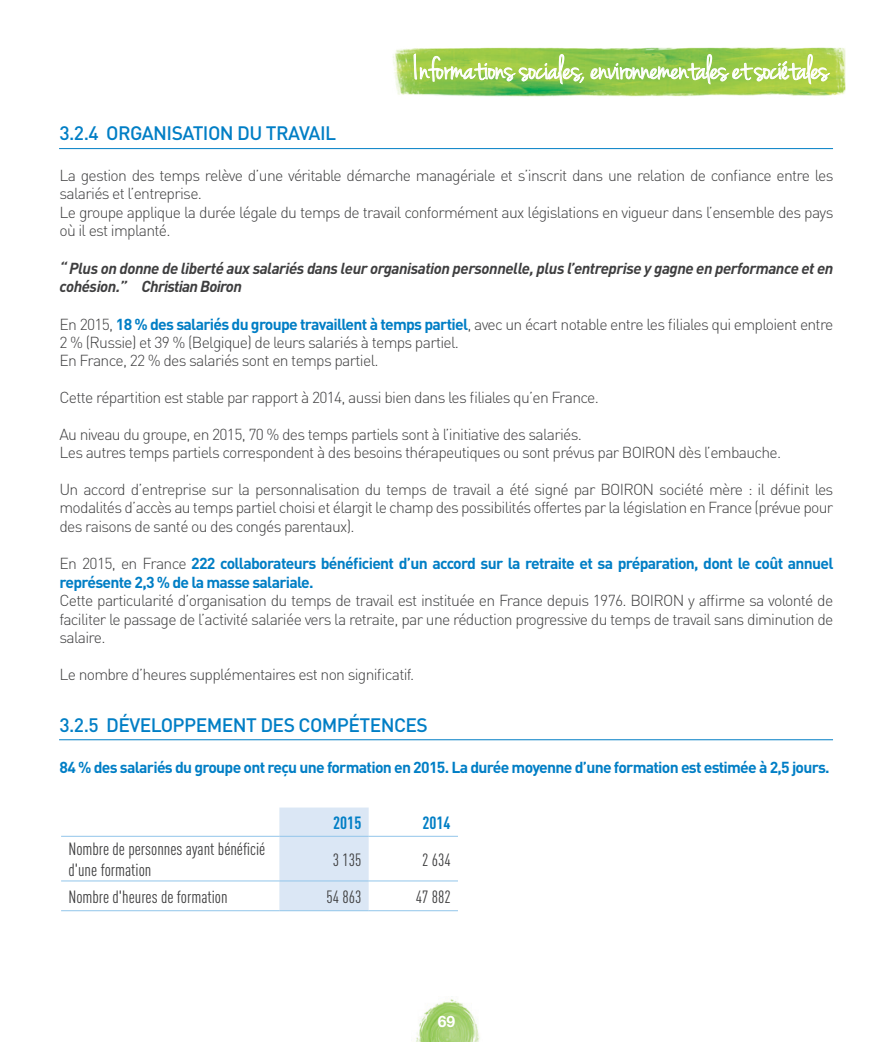
<style>
.page{position:relative;width:893px;height:1042px;background:#fff}
.page>*{position:absolute;margin:0;border:0;box-sizing:border-box;transform-origin:0 0}
.t1{font:35px "Jenna Sue";letter-spacing:-.015em;color:#fff}
.NIVEAU_3{font:500 19.25px "DIN";letter-spacing:-.03em;color:#007ec5}
.t2{font:17.5px/21px "DIN Cond";color:#3e3e3f}
.t3{font:700 17.5px "DIN Cond";color:#007ec5}
.Texte_gris{font:300 15.75px/18.4px "DIN";letter-spacing:-.045em;color:#3e3e3f}
.Texte_gris-2{font:700 15.75px/18.9px "DIN";letter-spacing:-.045em;color:#007ec5}
.Texte_gris-3{font:italic 700 15.75px/18.9px "DIN";letter-spacing:-.03em;color:#3e3e3f}
.t4{font:700 15.75px "Helvetica Neue";color:#fff}
.s1{font-family:"Jennifer Lynne";font-weight:700}
.s2{font-weight:700;color:#007ec5}
.s3{font-weight:300;color:#3e3e3f}
</style>
<div class="page">
<img style="left:393px;top:47px;width:453px;height:50px">
<img style="left:416px;top:999px;width:64px;height:43px">
<svg style="left:414px;top:53px;width:170px;height:31px;background:#acd36e"></svg>
<svg style="left:590px;top:54px;width:240px;height:30px;background:#aed471"></svg>
<hr style="left:59px;top:148px;width:774px;height:1px;background:#007ec5">
<hr style="left:59px;top:739px;width:774px;height:1px;background:#007ec5">
<div style="left:279px;top:807px;width:90px;height:103px;background:#dbe7f5"></div>
<hr style="left:61px;top:836px;width:218px;height:1px;background:#92c5ea">
<hr style="left:279px;top:836px;width:90px;height:1px;background:#92c5ea">
<hr style="left:369px;top:836px;width:89px;height:1px;background:#92c5ea">
<hr style="left:61px;top:880px;width:218px;height:1px;background:#92c5ea">
<hr style="left:279px;top:880px;width:90px;height:1px;background:#92c5ea">
<hr style="left:369px;top:880px;width:89px;height:1px;background:#92c5ea">
<hr style="left:61px;top:910px;width:218px;height:1px;background:#92c5ea">
<hr style="left:279px;top:910px;width:90px;height:1px;background:#92c5ea">
<hr style="left:369px;top:910px;width:89px;height:1px;background:#92c5ea">
<h1 class="t1" style="left:414px;top:49px;width:416px">Informations sociales, environnementales et soci<span class="s1">é</span>tales</h1>
<p class="NIVEAU_3" style="left:60px;top:121px;width:278px">3.2.4 ORGANISATION DU TRAVAIL</p>
<p class="Texte_gris" style="left:60px;top:166px;width:775px">La gestion des temps relève d’une véritable démarche managériale et s’inscrit dans une relation de confiance entre les salariés et l’entreprise.</p>
<p class="Texte_gris" style="left:60px;top:203px;width:775px">Le groupe applique la durée légale du temps de travail conformément aux législations en vigueur dans l’ensemble des pays où il est implanté.</p>
<p class="Texte_gris-3" style="left:60px;top:258px;width:775px">“ Plus on donne de liberté aux salariés dans leur organisation personnelle, plus l’entreprise y gagne en performance et en cohésion.” Christian Boiron</p>
<p class="Texte_gris" style="left:60px;top:315px;width:775px">En 2015, <span class="s2">18 % des salariés du groupe travaillent à temps partiel</span>, avec un écart notable entre les filiales qui emploient entre<br>2 % (Russie) et 39 % (Belgique) de leurs salariés à temps partiel.</p>
<p class="Texte_gris" style="left:60px;top:351px;width:321px">En France, 22 % des salariés sont en temps partiel.</p>
<p class="Texte_gris" style="left:60px;top:388px;width:541px">Cette répartition est stable par rapport à 2014, aussi bien dans les filiales qu’en France.</p>
<p class="Texte_gris" style="left:60px;top:425px;width:524px">Au niveau du groupe, en 2015, 70 % des temps partiels sont à l’initiative des salariés.</p>
<p class="Texte_gris" style="left:60px;top:443px;width:723px">Les autres temps partiels correspondent à des besoins thérapeutiques ou sont prévus par BOIRON dès l’embauche.</p>
<p class="Texte_gris" style="left:60px;top:480px;width:775px;text-align:justify">Un accord d’entreprise sur la personnalisation du temps de travail a été signé par BOIRON société mère : il définit les modalités d’accès au temps partiel choisi et élargit le champ des possibilités offertes par la législation en France (prévue pour des raisons de santé ou des congés parentaux).</p>
<p class="Texte_gris-2" style="left:60px;top:553px;width:775px"><span class="s3">En 2015, en France</span> 222 collaborateurs bénéficient d’un accord sur la retraite et sa préparation, dont le coût annuel représente 2,3 % de la masse salariale.</p>
<p class="Texte_gris" style="left:60px;top:591px;width:775px;text-align:justify">Cette particularité d’organisation du temps de travail est instituée en France depuis 1976. BOIRON y affirme sa volonté de faciliter le passage de l’activité salariée vers la retraite, par une réduction progressive du temps de travail sans diminution de salaire.</p>
<p class="Texte_gris" style="left:60px;top:665px;width:356px">Le nombre d’heures supplémentaires est non significatif.</p>
<p class="NIVEAU_3" style="left:60px;top:712px;width:370px">3.2.5 DÉVELOPPEMENT DES COMPÉTENCES</p>
<p class="Texte_gris-2" style="left:60px;top:757px;width:772px">84 % des salariés du groupe ont reçu une formation en 2015. La durée moyenne d’une formation est estimée à 2,5 jours.</p>
<p class="t3" style="left:333px;top:812px;width:30px">2015</p>
<p class="t3" style="left:423px;top:812px;width:30px">2014</p>
<p class="t2" style="left:68px;top:838px;width:198px">Nombre de personnes ayant bénéficié d'une formation</p>
<p class="t2" style="left:333px;top:848px;width:30px">3 135</p>
<p class="t2" style="left:422px;top:848px;width:30px">2 634</p>
<p class="t2" style="left:68px;top:886px;width:161px">Nombre d'heures de formation</p>
<p class="t2" style="left:326px;top:886px;width:36px">54 863</p>
<p class="t2" style="left:416px;top:886px;width:36px">47 882</p>
<p class="t4" style="left:438px;top:1011px;width:19px">69</p>
</div>
